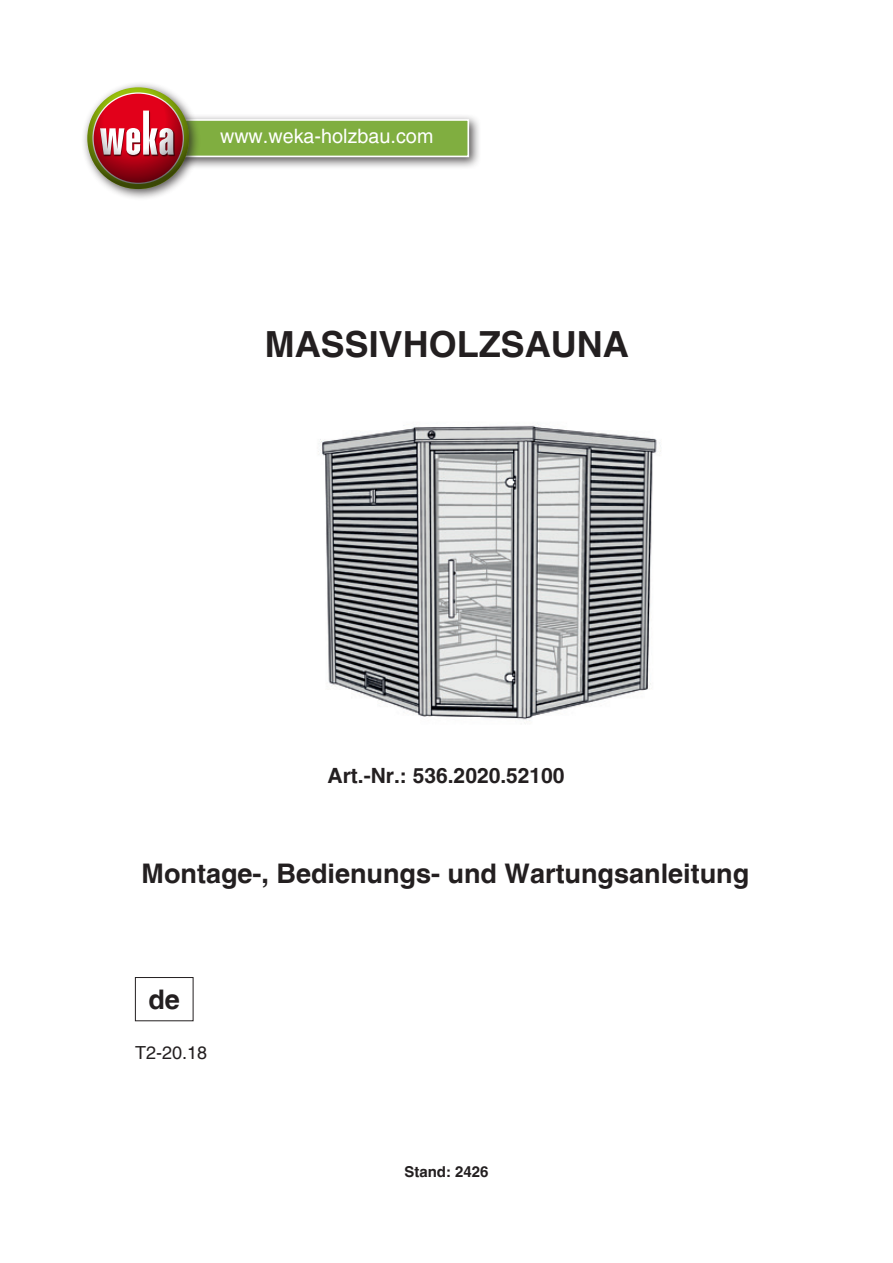
<style>
.page{position:relative;width:893px;height:1263px;background:#fff}
.page>*{position:absolute;margin:0;border:0;box-sizing:border-box;transform-origin:0 0}
.t1{font:700 36px "Helvetica";color:#231f20}
.t2{font:700 27px "Helvetica";color:#231f20}
.t3{font:700 21px "Helvetica";color:#231f20}
.t4{font:19.8px "Helvetica";color:#fff}
.t5{font:18px "Helvetica";color:#231f20}
.t6{font:700 15px "Helvetica";color:#231f20}
</style>
<div class="page">
<img style="left:318px;top:424px;width:343px;height:297px">
<div style="left:168px;top:113px;width:313px;height:56px;background:#231f20;opacity:.75"></div>
<div style="left:175px;top:120px;width:293px;height:36px;background:#80ae40"></div>
<div style="left:174px;top:119px;width:295px;height:38px;border:2px solid #fff"></div>
<div style="left:81px;top:81px;width:120px;height:120px;background:#231f20;opacity:.75"></div>
<img style="left:88px;top:98px;width:99px;height:71px">
<img style="left:87px;top:87px;width:102px;height:102px;border-radius:51px">
<div style="left:135px;top:977px;width:58px;height:44px;border:1px solid #231f20"></div>
<p class="t4" style="left:220px;top:125px;width:215px">www.weka-holzbau.com</p>
<p class="t1" style="left:265px;top:322px;width:365px">MASSIVHOLZSAUNA</p>
<p class="t3" style="left:328px;top:763px;width:238px">Art.-Nr.: 536.2020.52100</p>
<p class="t2" style="left:142px;top:857px;width:609px">Montage-, Bedienungs- und Wartungsanleitung</p>
<p class="t2" style="left:148px;top:983px;width:33px">de</p>
<p class="t5" style="left:135px;top:1042px;width:74px">T2-20.18</p>
<p class="t6" style="left:404px;top:1162px;width:86px">Stand: 2426</p>
</div>
